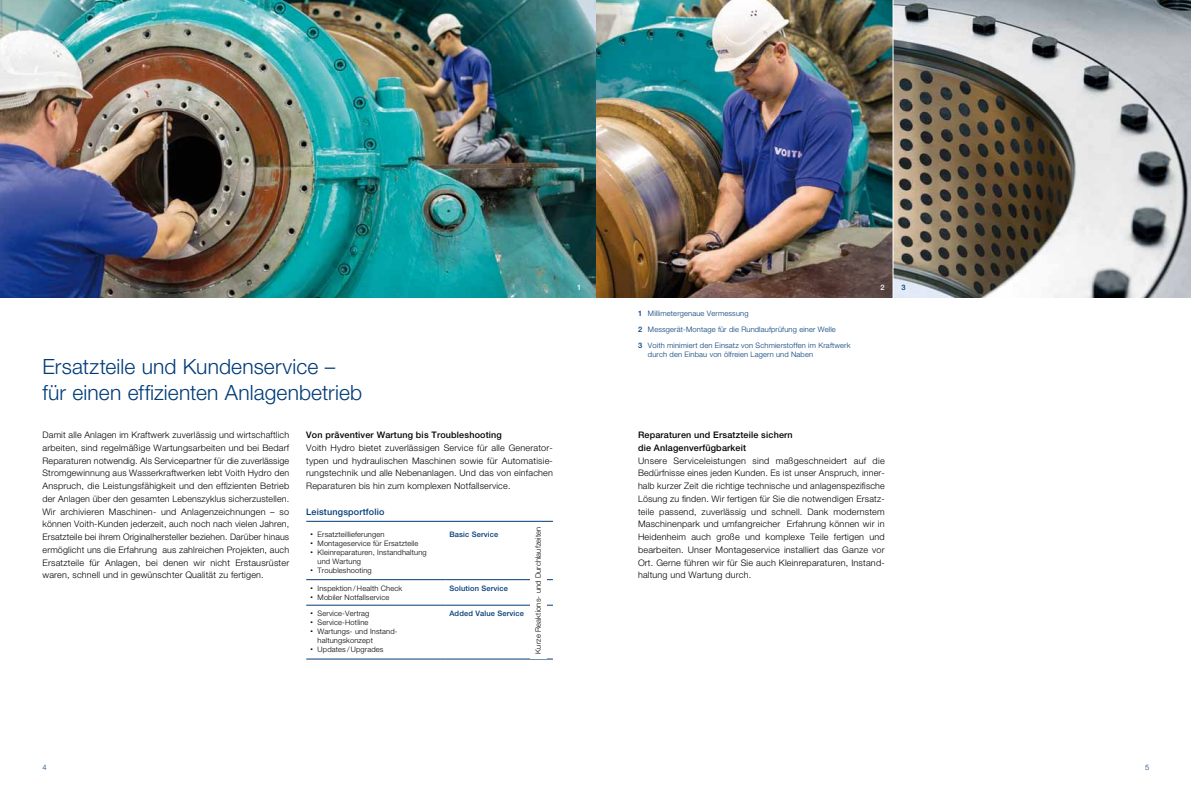
<style>
.page{position:relative;width:1191px;height:794px;background:#fff}
.page>*{position:absolute;margin:0;border:0;box-sizing:border-box;transform-origin:0 0}
.t1{font:300 21px/25.5px "Helvetica Neue LT Pro";letter-spacing:.005em;color:#003b77}
.t2{font:300 9px/12.8px "Helvetica Neue LT Pro";letter-spacing:.02em;color:#000;text-align:justify}
.t3{font:500 9px/12.8px "Helvetica Neue LT Pro";letter-spacing:.02em;color:#000}
.t4{font:500 9px "Helvetica Neue LT Pro";letter-spacing:.02em;color:#003b77}
.t5{font:300 7.5px/9px "Helvetica Neue LT Pro";letter-spacing:.02em;color:#000}
.t6{font:300 7.5px/16px "Helvetica Neue LT Pro";letter-spacing:.02em;color:#003b77}
.t7{font:500 7.5px "Helvetica Neue LT Pro";letter-spacing:.02em;color:#003b77}
.t8{font:500 7.5px "Helvetica Neue LT Pro";color:#fff}
.s1{font-size:5px}
.s2{font-weight:500}
</style>
<div class="page">
<hr style="left:306px;top:579px;width:139px;height:1px;background:#003b77">
<hr style="left:445px;top:579px;width:108px;height:1px;background:#003b77">
<hr style="left:306px;top:605px;width:139px;height:1px;background:#003b77">
<hr style="left:445px;top:605px;width:108px;height:1px;background:#003b77">
<hr style="left:306px;top:659px;width:139px;height:1px;background:#003b77">
<hr style="left:445px;top:659px;width:108px;height:1px;background:#003b77">
<img style="left:0;top:0;width:1191px;height:298px">
<hr style="left:892px;top:0;width:1px;height:310px;background:#fff">
<hr style="left:306px;top:521px;width:247px;height:1px;background:#003b77">
<div style="left:530px;top:522px;width:16px;height:136px;background:#fff"></div>
<h1 class="t1" style="left:43px;top:354px;width:321px">Ersatzteile und Kundenservice – für einen effizienten Anlagenbetrieb</h1>
<p class="t2" style="left:43px;top:428px;width:248px">Damit alle Anlagen im Kraftwerk zuverlässig und wirtschaftlich arbeiten, sind regelmäßige Wartungsarbeiten und bei Bedarf Reparaturen notwendig. Als Servicepartner für die zuverlässige Stromgewinnung aus Wasserkraftwerken lebt Voith Hydro den Anspruch, die Leistungsfähigkeit und den effizienten Betrieb der Anlagen über den gesamten Lebenszyklus sicherzustellen.<br>Wir archivieren Maschinen- und Anlagenzeichnungen – so können Voith-Kunden jederzeit, auch noch nach vielen Jahren, Ersatzteile bei ihrem Originalhersteller beziehen. Darüber hinaus ermöglicht uns die Erfahrung aus zahlreichen Projekten, auch Ersatzteile für Anlagen, bei denen wir nicht Erstausrüster waren, schnell und in gewünschter Qualität zu fertigen.</p>
<p class="t3" style="left:306px;top:428px;width:197px">Von präventiver Wartung bis Troubleshooting</p>
<p class="t2" style="left:306px;top:441px;width:248px;text-align:left">Voith Hydro bietet zuverlässigen Service für alle Generator&shy;typen und hydraulischen Maschinen sowie für Automatisie&shy;rungstechnik und alle Nebenanlagen. Und das von einfachen Reparaturen bis hin zum komplexen Notfallservice.</p>
<p class="t4" style="left:306px;top:506px;width:80px">Leistungsportfolio</p>
<p class="t5" style="left:310px;top:529px;width:75px"><span class="s1">•</span> Ersatzteillieferungen</p>
<p class="t5" style="left:310px;top:538px;width:109px"><span class="s1">•</span> Montageservice für Ersatzteile</p>
<p class="t5" style="left:317px;top:547px;width:111px;text-indent:-7px"><span class="s1">•</span> Kleinreparaturen, Instandhaltung und Wartung</p>
<p class="t5" style="left:310px;top:565px;width:63px"><span class="s1">•</span> Troubleshooting</p>
<p class="t5" style="left:310px;top:583px;width:93px"><span class="s1">•</span> Inspektion / Health Check</p>
<p class="t5" style="left:310px;top:592px;width:80px"><span class="s1">•</span> Mobiler Notfallservice</p>
<p class="t5" style="left:310px;top:609px;width:60px"><span class="s1">•</span> Service-Vertrag</p>
<p class="t5" style="left:310px;top:618px;width:59px"><span class="s1">•</span> Service-Hotline</p>
<p class="t5" style="left:317px;top:627px;width:81px;text-indent:-7px"><span class="s1">•</span> Wartungs- und Instand&shy;haltungskonzept</p>
<p class="t5" style="left:310px;top:645px;width:75px"><span class="s1">•</span> Updates /Upgrades</p>
<p class="t7" style="left:449px;top:529px;width:50px">Basic Service</p>
<p class="t7" style="left:449px;top:583px;width:60px">Solution Service</p>
<p class="t7" style="left:449px;top:609px;width:76px">Added Value Service</p>
<p class="t5" style="left:533px;top:653px;width:128px;rotate:-90deg">Kurze Reaktions- und Durchlaufzeiten</p>
<p class="t8" style="left:577px;top:283px;width:6px">1</p>
<p class="t8" style="left:880px;top:283px;width:6px">2</p>
<p class="t7" style="left:901px;top:283px;width:6px">3</p>
<p class="t6" style="left:638px;top:305px;width:214px"><span class="s2">1</span> Millimetergenaue Vermessung<br><span class="s2">2</span> Messgerät-Montage für die Rundlaufprüfung einer Welle<br><span class="s2">3</span> Voith minimiert den Einsatz von Schmierstoffen im Kraftwerk</p>
<p class="t6" style="left:648px;top:346px;width:167px">durch den Einbau von ölfreien Lagern und Naben</p>
<p class="t3" style="left:638px;top:428px;width:156px">Reparaturen und Ersatzteile sichern die Anlagenverfügbarkeit</p>
<p class="t2" style="left:638px;top:454px;width:248px">Unsere Serviceleistungen sind maßgeschneidert auf die Bedürfnisse eines jeden Kunden. Es ist unser Anspruch, inner&shy;halb kurzer Zeit die richtige technische und anlagenspezifische Lösung zu finden. Wir fertigen für Sie die notwendigen Ersatz&shy;teile passend, zuverlässig und schnell. Dank modernstem Maschinenpark und umfangreicher Erfahrung können wir in Heidenheim auch große und komplexe Teile fertigen und bearbeiten. Unser Montageservice installiert das Ganze vor Ort. Gerne führen wir für Sie auch Kleinreparaturen, Instand&shy;haltung und Wartung durch.</p>
<p class="t6" style="left:43px;top:759px;width:6px">4</p>
<p class="t6" style="left:1145px;top:759px;width:6px">5</p>
</div>
